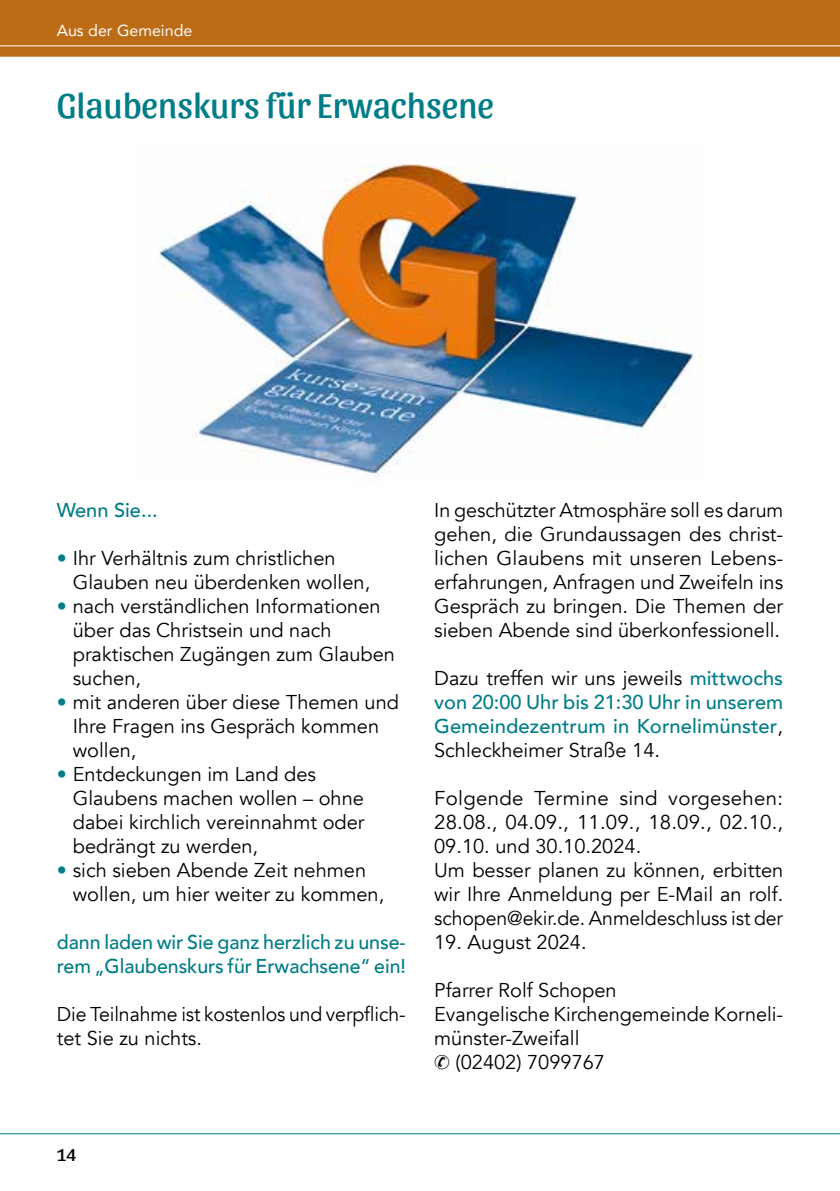
<style>
.page{position:relative;width:840px;height:1191px;background:#fff}
.page>*{position:absolute;margin:0;border:0;box-sizing:border-box;transform-origin:0 0}
.t1{font:36px "Sansita";color:#007d88}
.t2{font:20px/24px "Avenir";color:#000}
.t3{font:500 20px/24px "Avenir";letter-spacing:-.005em;color:#007d88;text-align:justify}
.t4{font:18px "Sansita";color:#000}
.t5{font:16px "Avenir";color:#fff}
.s1{color:#007d88}
.s2{font-weight:400;color:#000}
</style>
<div class="page">
<div style="left:0;top:0;width:839px;height:57px;background:#bc6c15"></div>
<hr style="left:0;top:45px;width:839px;height:1px;background:#fff">
<hr style="left:0;top:1133px;width:839px;height:1px;background:#007d88">
<img style="left:159px;top:164px;width:534px;height:313px">
<p class="t5" style="left:57px;top:17px;width:137px">Aus der Gemeinde</p>
<h1 class="t1" style="left:57px;top:84px;width:438px">Glaubenskurs für Erwachsene</h1>
<p class="t3" style="left:57px;top:497px;width:102px">Wenn Sie...</p>
<p class="t2" style="left:73px;top:547px;width:299px;text-indent:-16px"><span class="s1">•</span> Ihr Verhältnis zum christlichen<br>Glauben neu überdenken wollen,</p>
<p class="t2" style="left:73px;top:595px;width:323px;text-indent:-16px"><span class="s1">•</span> nach verständlichen Informationen über das Christsein und nach praktischen Zugängen zum Glauben suchen,</p>
<p class="t2" style="left:73px;top:691px;width:327px;text-indent:-16px"><span class="s1">•</span> mit anderen über diese Themen und<br>Ihre Fragen ins Gespräch kommen wollen,</p>
<p class="t2" style="left:73px;top:763px;width:293px;text-indent:-16px"><span class="s1">•</span> Entdeckungen im Land des<br>Glaubens machen wollen – ohne dabei kirchlich vereinnahmt oder bedrängt zu werden,</p>
<p class="t2" style="left:73px;top:859px;width:313px;text-indent:-16px"><span class="s1">•</span> sich sieben Abende Zeit nehmen wollen, um hier weiter zu kommen,</p>
<p class="t3" style="left:57px;top:929px;width:350px">dann laden wir Sie ganz herzlich zu unse&shy;rem „Glaubenskurs für Erwachsene“ ein!</p>
<p class="t2" style="left:57px;top:1003px;width:350px">Die Teilnahme ist kostenlos und verpflich&shy;tet Sie zu nichts.</p>
<p class="t2" style="left:434px;top:499px;width:350px;text-align:justify">In geschützter Atmosphäre soll es darum gehen, die Grundaussagen des christ&shy;lichen Glaubens mit unseren Lebens&shy;erfahrungen, Anfragen und Zweifeln ins Gespräch zu bringen. Die Themen der sieben Abende sind überkonfessionell.</p>
<p class="t3" style="left:434px;top:665px;width:350px"><span class="s2">Dazu treffen wir uns jeweils</span> mittwochs von 20:00 Uhr bis 21:30 Uhr in unserem Gemeindezentrum in Kornelimünster<span class="s2">, Schleckheimer Straße 14.</span></p>
<p class="t2" style="left:434px;top:787px;width:350px">Folgende Termine sind vorgesehen:<br>28.08., 04.09., 11.09., 18.09., 02.10., 09.10. und 30.10.2024.<br>Um besser planen zu können, erbitten wir Ihre Anmeldung per E-Mail an rolf. schopen@ekir.de. Anmeldeschluss ist der</p>
<p class="t2" style="left:434px;top:931px;width:154px">19. August 2024.</p>
<p class="t2" style="left:434px;top:979px;width:350px">Pfarrer Rolf Schopen<br>Evangelische Kirchengemeinde Korneli&shy;münster-Zweifall<br>✆ (02402) 7099767</p>
<p class="t4" style="left:57px;top:1144px;width:21px">14</p>
</div>
